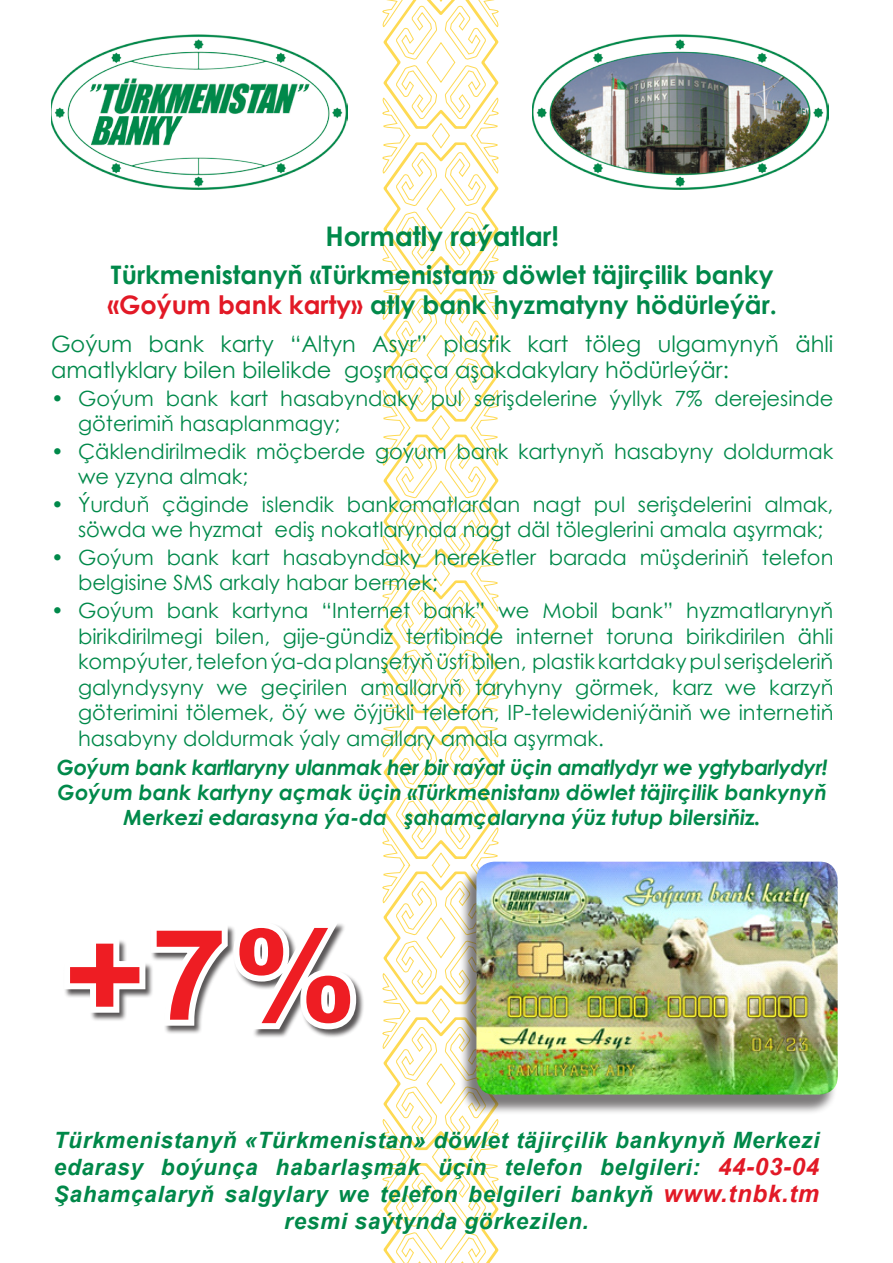
<style>
.page{position:relative;width:893px;height:1263px;background:#fff}
.page>*{position:absolute;margin:0;border:0;box-sizing:border-box;transform-origin:0 0}
.t1{font:700 126px "Arial";color:#ee1d23;scale:1.1 1}
.t2{font:700 27px "Century Gothic";color:#00894a}
.t3{font:700 25.5px/30px "Century Gothic";color:#00894a}
.t4{font:italic 700 22.5px/27px "Arial";letter-spacing:.03em;color:#008849;text-align:center}
.t5{font:22.5px/25.5px "Century Gothic";color:#00894a}
.t6{font:21px/25.5px "Century Gothic";color:#00894a}
.t7{font:italic 700 21px/25.2px "Century Gothic";color:#00894a;text-align:center}
.t8{font:italic 700 21px "Century Gothic";letter-spacing:-.02em;color:#00894a}
.s1{color:#e21926}
.s2{font-size:24px;color:#e21926}
</style>
<div class="page">
<svg style="left:382px;top:0;width:117px;height:1263px"></svg>
<img style="left:51px;top:34px;width:296px;height:156px">
<div style="left:460px;top:865px;width:377px;height:250px;background:#231f20;opacity:.59"></div>
<img style="left:476px;top:861px;width:362px;height:233px">
<img style="left:532px;top:34px;width:297px;height:156px">
<div style="left:64px;top:922px;width:301px;height:116px;background:#231f20;opacity:.75"></div>
<svg style="left:64px;top:922px;width:301px;height:113px"></svg>
<p class="t2" style="left:325px;top:215px;width:235px">Hormatly raýatlar!</p>
<p class="t3" style="left:107px;top:259px;width:671px">Türkmenistanyň «Türkmenistan» döwlet täjirçilik banky <span class="s1">«Goýum bank karty»</span> atly bank hyzmatyny hödürleýär.</p>
<p class="t5" style="left:51px;top:331px;width:784px">Goýum bank karty “Altyn Asyr” plastik kart töleg ulgamynyň ähli amatlyklary bilen bilelikde goşmaça aşakdakylary hödürleýär:</p>
<p class="t6" style="left:78px;top:385px;width:757px;text-indent:-27px">• Goýum bank kart hasabyndaky pul serişdelerine ýyllyk 7% derejesinde göterimiň hasaplanmagy;</p>
<p class="t6" style="left:78px;top:438px;width:757px;text-indent:-27px">• Çäklendirilmedik möçberde goýum bank kartynyň hasabyny doldurmak we yzyna almak;</p>
<p class="t6" style="left:78px;top:491px;width:757px;text-indent:-27px">• Ýurduň çäginde islendik bankomatlardan nagt pul serişdelerini almak, söwda we hyzmat ediş nokatlarynda nagt däl töleglerini amala aşyrmak;</p>
<p class="t6" style="left:78px;top:544px;width:757px;text-indent:-27px">• Goýum bank kart hasabyndaky hereketler barada müşderiniň telefon belgisine SMS arkaly habar bermek;</p>
<p class="t6" style="left:78px;top:597px;width:757px;text-align:justify;text-indent:-27px">• Goýum bank kartyna “Internet bank” we Mobil bank” hyzmatlarynyň birikdirilmegi bilen, gije-gündiz tertibinde internet toruna birikdirilen ähli kompýuter, telefon ýa-da planşetyň üsti bilen, plastik kartdaky pul serişdeleriň galyndysyny we geçirilen amallaryň taryhyny görmek, karz we karzyň göterimini tölemek, öý we öýjükli telefon, IP-telewideniýäniň we internetiň hasabyny doldurmak ýaly amallary amala aşyrmak.</p>
<p class="t8" style="left:57px;top:751px;width:773px">Goýum bank kartlaryny ulanmak her bir raýat üçin amatlydyr we ygtybarlydyr!</p>
<p class="t7" style="left:57px;top:779px;width:771px">Goýum bank kartyny açmak üçin «Türkmenistan» döwlet täjirçilik bankynyň<br>Merkezi edarasyna ýa-da şahamçalaryna ýüz tutup bilersiňiz.</p>
<p class="t1" style="left:64px;top:891px;width:267px">+7%</p>
<p class="t4" style="left:54px;top:1127px;width:767px">Türkmenistanyň «Türkmenistan» döwlet täjirçilik bankynyň Merkezi edarasy boýunça habarlaşmak üçin telefon belgileri: <span class="s2">44-03-04<br></span>Şahamçalaryň salgylary we telefon belgileri bankyň <span class="s2">www.tnbk.tm </span>resmi saýtynda görkezilen.</p>
</div>
